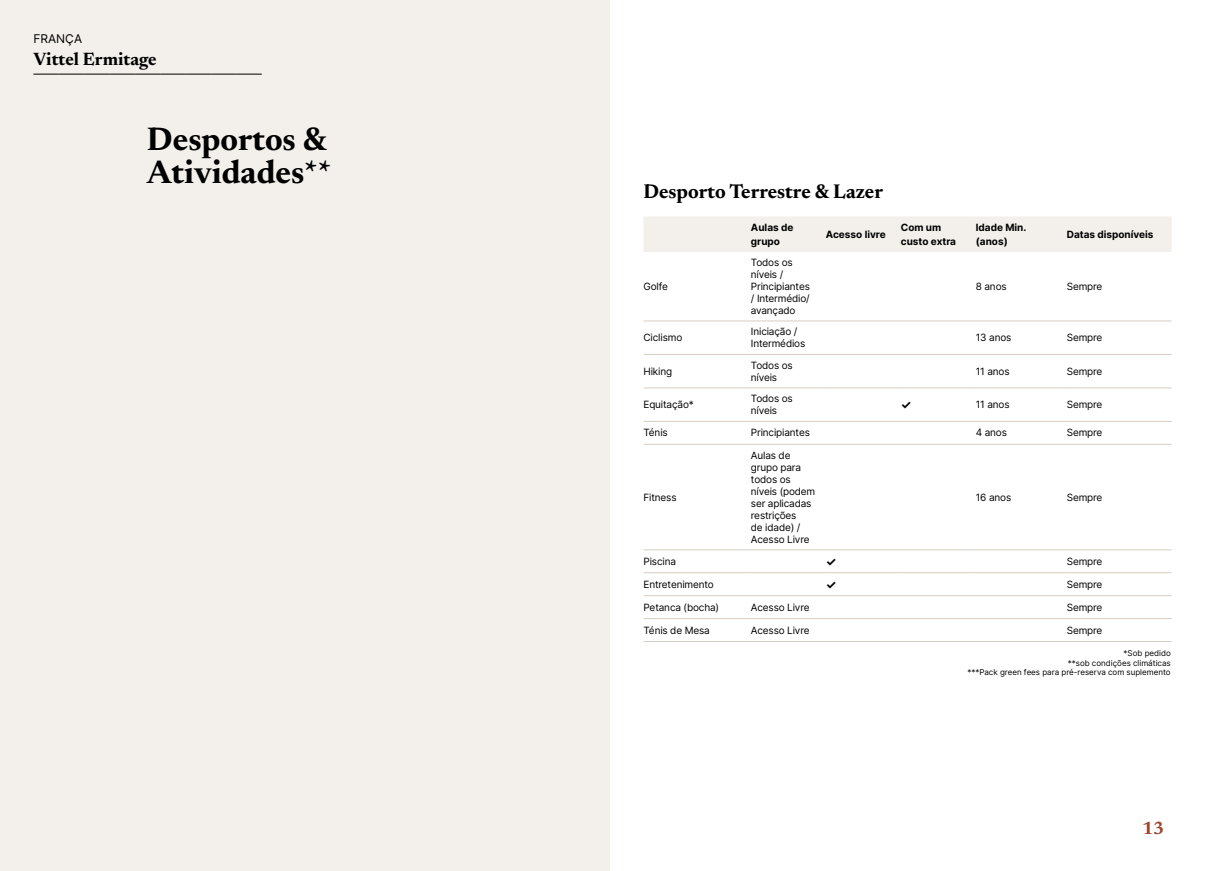
<style>
.page{position:relative;width:1219px;height:871px;background:#fff}
.page>*{position:absolute;margin:0;border:0;box-sizing:border-box;transform-origin:0 0}
.t1{font:700 33px/33px "Newsreader 24 pt";color:#000}
.t2{font:700 20px "Newsreader 24 pt";color:#000}
.t3{font:700 18px "Newsreader 24 pt";color:#000}
.t4{font:700 18px "Newsreader 24 pt";color:#9d432c}
.t5{font:12px "Inter";color:#000}
.t6{font:700 12px "Inter";color:#000}
.t7{font:10px/12px "Inter";letter-spacing:-.015em;color:#000}
.t8{font:700 10px/14px "Inter";color:#000}
.t9{font:8px/9.6px "Inter";color:#000;text-align:right}
</style>
<div class="page">
<div style="left:0;top:0;width:609px;height:870px;background:#f3f0ec"></div>
<svg style="left:34px;top:74px;width:227px;height:1px"></svg>
<div style="left:644px;top:217px;width:528px;height:35px;background:#f3f0ec"></div>
<hr style="left:643px;top:320px;width:108px;height:1px;background:#d7cdc1">
<hr style="left:751px;top:320px;width:75px;height:1px;background:#d7cdc1">
<hr style="left:826px;top:320px;width:75px;height:1px;background:#d7cdc1">
<hr style="left:901px;top:320px;width:75px;height:1px;background:#d7cdc1">
<hr style="left:976px;top:320px;width:91px;height:1px;background:#d7cdc1">
<hr style="left:1067px;top:320px;width:105px;height:1px;background:#d7cdc1">
<hr style="left:643px;top:354px;width:108px;height:1px;background:#d7cdc1">
<hr style="left:751px;top:354px;width:75px;height:1px;background:#d7cdc1">
<hr style="left:826px;top:354px;width:75px;height:1px;background:#d7cdc1">
<hr style="left:901px;top:354px;width:75px;height:1px;background:#d7cdc1">
<hr style="left:976px;top:354px;width:91px;height:1px;background:#d7cdc1">
<hr style="left:1067px;top:354px;width:105px;height:1px;background:#d7cdc1">
<hr style="left:643px;top:387px;width:108px;height:1px;background:#d7cdc1">
<hr style="left:751px;top:387px;width:75px;height:1px;background:#d7cdc1">
<hr style="left:826px;top:387px;width:75px;height:1px;background:#d7cdc1">
<hr style="left:901px;top:387px;width:75px;height:1px;background:#d7cdc1">
<hr style="left:976px;top:387px;width:91px;height:1px;background:#d7cdc1">
<hr style="left:1067px;top:387px;width:105px;height:1px;background:#d7cdc1">
<hr style="left:643px;top:421px;width:108px;height:1px;background:#d7cdc1">
<hr style="left:751px;top:421px;width:75px;height:1px;background:#d7cdc1">
<hr style="left:826px;top:421px;width:75px;height:1px;background:#d7cdc1">
<hr style="left:901px;top:421px;width:75px;height:1px;background:#d7cdc1">
<hr style="left:976px;top:421px;width:91px;height:1px;background:#d7cdc1">
<hr style="left:1067px;top:421px;width:105px;height:1px;background:#d7cdc1">
<hr style="left:643px;top:443px;width:108px;height:1px;background:#d7cdc1">
<hr style="left:751px;top:443px;width:75px;height:1px;background:#d7cdc1">
<hr style="left:826px;top:443px;width:75px;height:1px;background:#d7cdc1">
<hr style="left:901px;top:443px;width:75px;height:1px;background:#d7cdc1">
<hr style="left:976px;top:443px;width:91px;height:1px;background:#d7cdc1">
<hr style="left:1067px;top:443px;width:105px;height:1px;background:#d7cdc1">
<hr style="left:643px;top:549px;width:108px;height:1px;background:#d7cdc1">
<hr style="left:751px;top:549px;width:75px;height:1px;background:#d7cdc1">
<hr style="left:826px;top:549px;width:75px;height:1px;background:#d7cdc1">
<hr style="left:901px;top:549px;width:75px;height:1px;background:#d7cdc1">
<hr style="left:976px;top:549px;width:91px;height:1px;background:#d7cdc1">
<hr style="left:1067px;top:549px;width:105px;height:1px;background:#d7cdc1">
<hr style="left:643px;top:572px;width:108px;height:1px;background:#d7cdc1">
<hr style="left:751px;top:572px;width:75px;height:1px;background:#d7cdc1">
<hr style="left:826px;top:572px;width:75px;height:1px;background:#d7cdc1">
<hr style="left:901px;top:572px;width:75px;height:1px;background:#d7cdc1">
<hr style="left:976px;top:572px;width:91px;height:1px;background:#d7cdc1">
<hr style="left:1067px;top:572px;width:105px;height:1px;background:#d7cdc1">
<hr style="left:643px;top:595px;width:108px;height:1px;background:#d7cdc1">
<hr style="left:751px;top:595px;width:75px;height:1px;background:#d7cdc1">
<hr style="left:826px;top:595px;width:75px;height:1px;background:#d7cdc1">
<hr style="left:901px;top:595px;width:75px;height:1px;background:#d7cdc1">
<hr style="left:976px;top:595px;width:91px;height:1px;background:#d7cdc1">
<hr style="left:1067px;top:595px;width:105px;height:1px;background:#d7cdc1">
<hr style="left:643px;top:618px;width:108px;height:1px;background:#d7cdc1">
<hr style="left:751px;top:618px;width:75px;height:1px;background:#d7cdc1">
<hr style="left:826px;top:618px;width:75px;height:1px;background:#d7cdc1">
<hr style="left:901px;top:618px;width:75px;height:1px;background:#d7cdc1">
<hr style="left:976px;top:618px;width:91px;height:1px;background:#d7cdc1">
<hr style="left:1067px;top:618px;width:105px;height:1px;background:#d7cdc1">
<hr style="left:643px;top:640px;width:108px;height:1px;background:#d7cdc1">
<hr style="left:751px;top:640px;width:75px;height:1px;background:#d7cdc1">
<hr style="left:826px;top:640px;width:75px;height:1px;background:#d7cdc1">
<hr style="left:901px;top:640px;width:75px;height:1px;background:#d7cdc1">
<hr style="left:976px;top:640px;width:91px;height:1px;background:#d7cdc1">
<hr style="left:1067px;top:640px;width:105px;height:1px;background:#d7cdc1">
<p class="t5" style="left:33px;top:30px;width:50px">FRANÇA</p>
<h3 class="t3" style="left:33px;top:46px;width:125px">Vittel Ermitage</h3>
<h1 class="t1" style="left:147px;top:120px;width:186px">Desportos &amp;<br>Atividades**</h1>
<h2 class="t2" style="left:643px;top:177px;width:241px">Desporto Terrestre &amp; Lazer</h2>
<p class="t8" style="left:751px;top:220px;width:44px">Aulas de grupo</p>
<p class="t8" style="left:826px;top:227px;width:61px">Acesso livre</p>
<p class="t8" style="left:901px;top:220px;width:57px">Com um custo extra</p>
<p class="t8" style="left:976px;top:220px;width:52px">Idade Min. (anos)</p>
<p class="t8" style="left:1067px;top:227px;width:88px">Datas disponíveis</p>
<p class="t7" style="left:643px;top:280px;width:26px">Golfe</p>
<p class="t7" style="left:751px;top:256px;width:61px">Todos os níveis /<br>Principiantes / Intermédio/ avançado</p>
<p class="t7" style="left:976px;top:280px;width:32px">8 anos</p>
<p class="t7" style="left:1067px;top:280px;width:37px">Sempre</p>
<p class="t7" style="left:643px;top:331px;width:40px">Ciclismo</p>
<p class="t7" style="left:751px;top:325px;width:56px">Iniciação /<br>Intermédios</p>
<p class="t7" style="left:976px;top:331px;width:37px">13 anos</p>
<p class="t7" style="left:1067px;top:331px;width:37px">Sempre</p>
<p class="t7" style="left:643px;top:365px;width:30px">Hiking</p>
<p class="t7" style="left:751px;top:359px;width:43px">Todos os níveis</p>
<p class="t7" style="left:976px;top:365px;width:35px">11 anos</p>
<p class="t7" style="left:1067px;top:365px;width:37px">Sempre</p>
<p class="t7" style="left:643px;top:398px;width:52px">Equitação*</p>
<p class="t7" style="left:751px;top:392px;width:43px">Todos os níveis</p>
<p class="t6" style="left:901px;top:396px;width:12px">✓</p>
<p class="t7" style="left:976px;top:398px;width:35px">11 anos</p>
<p class="t7" style="left:1067px;top:398px;width:37px">Sempre</p>
<p class="t7" style="left:643px;top:426px;width:26px">Ténis</p>
<p class="t7" style="left:751px;top:426px;width:61px">Principiantes</p>
<p class="t7" style="left:976px;top:426px;width:33px">4 anos</p>
<p class="t7" style="left:1067px;top:426px;width:37px">Sempre</p>
<p class="t7" style="left:643px;top:490px;width:35px">Fitness</p>
<p class="t7" style="left:751px;top:448px;width:66px">Aulas de grupo para todos os níveis (podem ser aplicadas restrições<br>de idade) /<br>Acesso Livre</p>
<p class="t7" style="left:976px;top:490px;width:37px">16 anos</p>
<p class="t7" style="left:1067px;top:490px;width:37px">Sempre</p>
<p class="t7" style="left:643px;top:555px;width:34px">Piscina</p>
<p class="t6" style="left:826px;top:552px;width:12px">✓</p>
<p class="t7" style="left:1067px;top:555px;width:37px">Sempre</p>
<p class="t7" style="left:643px;top:577px;width:72px">Entretenimento</p>
<p class="t6" style="left:826px;top:575px;width:12px">✓</p>
<p class="t7" style="left:1067px;top:577px;width:37px">Sempre</p>
<p class="t7" style="left:643px;top:600px;width:77px">Petanca (bocha)</p>
<p class="t7" style="left:751px;top:600px;width:60px">Acesso Livre</p>
<p class="t7" style="left:1067px;top:600px;width:37px">Sempre</p>
<p class="t7" style="left:643px;top:623px;width:68px">Ténis de Mesa</p>
<p class="t7" style="left:751px;top:623px;width:60px">Acesso Livre</p>
<p class="t7" style="left:1067px;top:623px;width:37px">Sempre</p>
<p class="t9" style="left:967px;top:648px;width:205px">*Sob pedido<br>**sob condições climáticas<br>***Pack green fees para pré-reserva com suplemento</p>
<h3 class="t4" style="left:1142px;top:814px;width:24px">13</h3>
</div>
